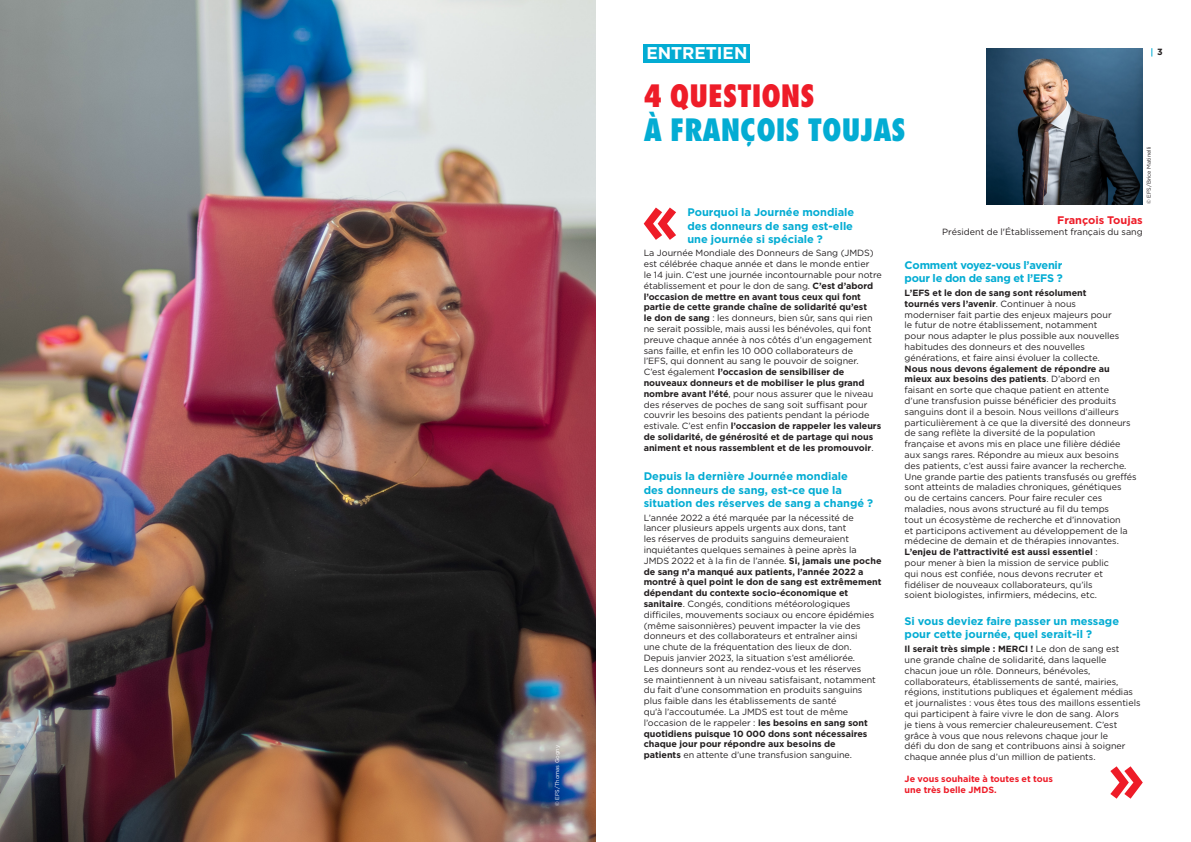
<style>
.page{position:relative;width:1191px;height:842px;background:#fff}
.page>*{position:absolute;margin:0;border:0;box-sizing:border-box;transform-origin:0 0}
.t1{font:800 condensed 30px "Futura Std";color:#03acd3}
.t2{font:800 condensed 30px "Futura Std";color:#ee1c28}
.t3{font:700 17px "Gotham";color:#fff}
.texte_courant{font:700 11px/13.2px "Gotham";color:#03acd3}
.texte_courant-2{font:700 11px/13.2px "Gotham";letter-spacing:-.02em;color:#03acd3}
.titre_2{font:700 11px "Gotham";color:#ee1c28}
.texte_courant-3{font:9px/10.8px "Gotham";color:#231f20}
.texte_courant-4{font:700 9px/10.8px "Gotham";color:#ee1c28}
.t4{font:700 9px "Gotham";color:#231f20}
.texte_courant-5{font:5.5px "Gotham";color:#231f20}
.texte_courant-6{font:5.5px "Gotham";color:#fff}
.s1{font-weight:700}
</style>
<div class="page">
<img style="left:986px;top:48px;width:156px;height:156px">
<div style="left:643px;top:44px;width:107px;height:19px;background:#03acd3"></div>
<svg style="left:643px;top:208px;width:33px;height:32px"></svg>
<svg style="left:1110px;top:766px;width:32px;height:33px"></svg>
<img style="left:0;top:0;width:595px;height:842px">
<p class="texte_courant-6" style="left:553px;top:806px;width:62px;rotate:-90deg">© EFS/Thomas Gogny</p>
<p class="t3" style="left:646px;top:42px;width:103px">ENTRETIEN</p>
<h1 class="t2" style="left:643px;top:77px;width:172px">4 QUESTIONS</h1>
<h1 class="t1" style="left:643px;top:111px;width:263px">À FRANÇOIS TOUJAS</h1>
<p class="t4" style="left:1157px;top:46px;width:7px">3</p>
<p class="texte_courant-5" style="left:1145px;top:204px;width:59px;rotate:-90deg">© EFS/Brice Matinelli</p>
<p class="texte_courant" style="left:687px;top:206px;width:168px;text-align:justify">Pourquoi la Journée mondiale des donneurs de sang est-elle une journée si spéciale ?</p>
<p class="texte_courant-3" style="left:643px;top:248px;width:240px">La Journée Mondiale des Donneurs de Sang (JMDS) est célébrée chaque année et dans le monde entier<br>le 14 juin. C’est une journée incontournable pour notre établissement et pour le don de sang. <span class="s1">C’est d’abord l’occasion de mettre en avant tous ceux qui font partie de cette grande chaîne de solidarité qu’est<br>le don de sang</span> : les donneurs, bien sûr, sans qui rien ne serait possible, mais aussi les bénévoles, qui font preuve chaque année à nos côtés d’un engagement sans faille, et enfin les 10 000 collaborateurs de<br>l’EFS, qui donnent au sang le pouvoir de soigner.<br>C’est également <span class="s1">l’occasion de sensibiliser de nouveaux donneurs et de mobiliser le plus grand nombre avant l’été</span>, pour nous assurer que le niveau des réserves de poches de sang soit suffisant pour couvrir les besoins des patients pendant la période estivale. C’est enfin <span class="s1">l’occasion de rappeler les valeurs de solidarité, de générosité et de partage qui nous animent et nous rassemblent et de les promouvoir</span>.</p>
<p class="texte_courant" style="left:643px;top:470px;width:231px">Depuis la dernière Journée mondiale<br>des donneurs de sang, est-ce que la situation des réserves de sang a changé ?</p>
<p class="texte_courant-3" style="left:643px;top:512px;width:239px">L’année 2022 a été marquée par la nécessité de lancer plusieurs appels urgents aux dons, tant<br>les réserves de produits sanguins demeuraient inquiétantes quelques semaines à peine après la JMDS 2022 et à la fin de l’année. <span class="s1">Si, jamais une poche de sang n’a manqué aux patients, l’année 2022 a montré à quel point le don de sang est extrêmement dépendant du contexte socio-économique et sanitaire</span>. Congés, conditions météorologiques difficiles, mouvements sociaux ou encore épidémies (même saisonnières) peuvent impacter la vie des donneurs et des collaborateurs et entraîner ainsi<br>une chute de la fréquentation des lieux de don.</p>
<p class="texte_courant-3" style="left:643px;top:652px;width:213px">Depuis janvier 2023, la situation s’est améliorée.</p>
<p class="texte_courant-3" style="left:643px;top:663px;width:219px">Les donneurs sont au rendez-vous et les réserves</p>
<p class="texte_courant-3" style="left:643px;top:674px;width:234px">se maintiennent à un niveau satisfaisant, notamment du fait d’une consommation en produits sanguins plus faible dans les établissements de santé<br>qu’à l’accoutumée. La JMDS est tout de même l’occasion de le rappeler : <span class="s1">les besoins en sang sont quotidiens puisque 10 000 dons sont nécessaires chaque jour pour répondre aux besoins de<br>patients</span> en attente d’une transfusion sanguine.</p>
<p class="titre_2" style="left:1057px;top:212px;width:87px">François Toujas</p>
<p class="texte_courant-3" style="left:942px;top:226px;width:202px">Président de l'Établissement français du sang</p>
<p class="texte_courant-2" style="left:904px;top:259px;width:160px">Comment voyez-vous l’avenir pour le don de sang et l’EFS ?</p>
<p class="texte_courant-3" style="left:904px;top:287px;width:216px"><span class="s1">L’EFS et le don de sang sont résolument tournés vers l’avenir</span>. Continuer à nous moderniser fait partie des enjeux majeurs pour le futur de notre établissement, notamment pour nous adapter le plus possible aux nouvelles habitudes des donneurs et des nouvelles générations, et faire ainsi évoluer la collecte.</p>
<p class="texte_courant-3" style="left:904px;top:363px;width:234px"><span class="s1">Nous nous devons également de répondre au mieux aux besoins des patients</span>. D’abord en<br>faisant en sorte que chaque patient en attente<br>d’une transfusion puisse bénéficier des produits sanguins dont il a besoin. Nous veillons d’ailleurs particulièrement à ce que la diversité des donneurs de sang reflète la diversité de la population française et avons mis en place une filière dédiée aux sangs rares. Répondre au mieux aux besoins des patients, c’est aussi faire avancer la recherche.<br>Une grande partie des patients transfusés ou greffés sont atteints de maladies chroniques, génétiques<br>ou de certains cancers. Pour faire reculer ces maladies, nous avons structuré au fil du temps<br>tout un écosystème de recherche et d’innovation<br>et participons activement au développement de la médecine de demain et de thérapies innovantes.</p>
<p class="texte_courant-3" style="left:904px;top:546px;width:206px"><span class="s1">L’enjeu de l’attractivité est aussi essentiel</span> : pour mener à bien la mission de service public qui nous est confiée, nous devons recruter et fidéliser de nouveaux collaborateurs, qu’ils soient biologistes, infirmiers, médecins, etc.</p>
<p class="texte_courant" style="left:904px;top:615px;width:216px">Si vous deviez faire passer un message pour cette journée, quel serait-il ?</p>
<p class="texte_courant-3" style="left:904px;top:643px;width:237px"><span class="s1">Il serait très simple : MERCI !</span> Le don de sang est<br>une grande chaîne de solidarité, dans laquelle chacun joue un rôle. Donneurs, bénévoles, collaborateurs, établissements de santé, mairies, régions, institutions publiques et également médias et journalistes : vous êtes tous des maillons essentiels qui participent à faire vivre le don de sang. Alors<br>je tiens à vous remercier chaleureusement. C’est grâce à vous que nous relevons chaque jour le<br>défi du don de sang et contribuons ainsi à soigner chaque année plus d’un million de patients.</p>
<p class="texte_courant-4" style="left:904px;top:773px;width:150px">Je vous souhaite à toutes et tous une très belle JMDS.</p>
</div>
